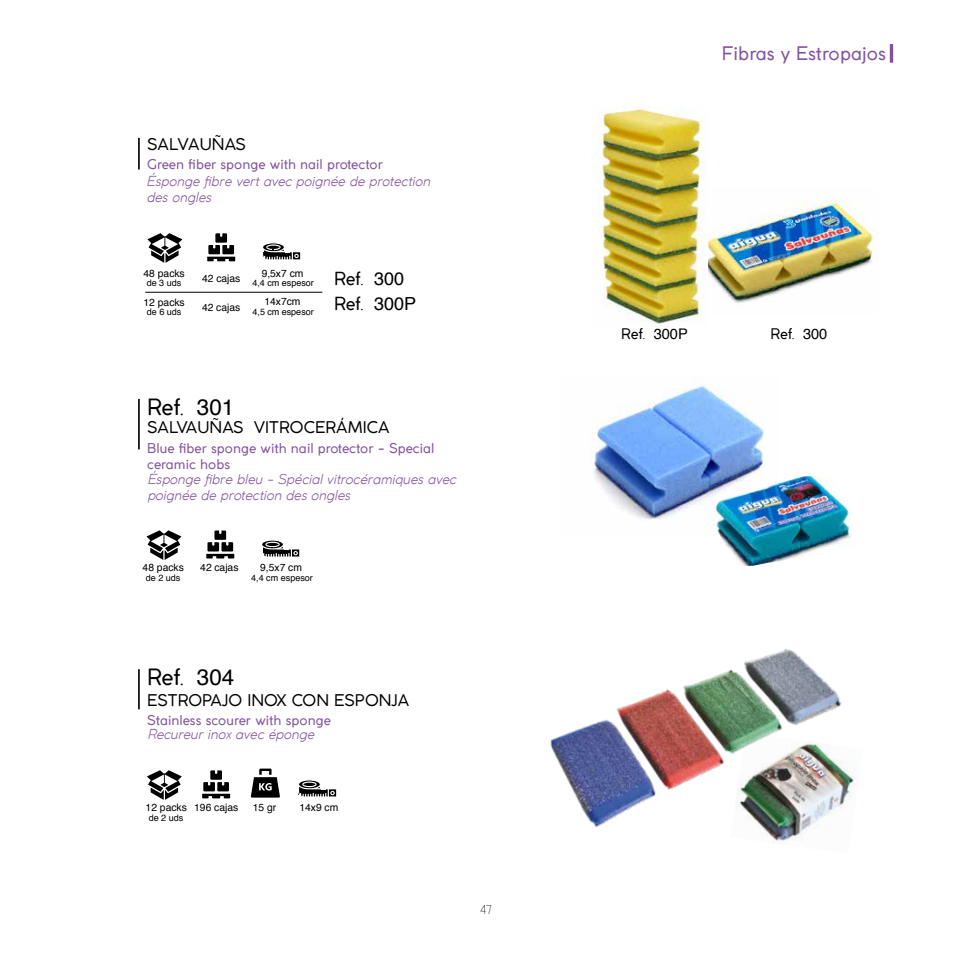
<style>
.page{position:relative;width:957px;height:957px;background:#fff}
.page>*{position:absolute;margin:0;border:0;box-sizing:border-box;transform-origin:0 0}
.t1{font:22.38px "Coco Gothic";letter-spacing:-.015em;color:#000}
.t2{font:18.75px "Coco Gothic";color:#82529c}
.t3{font:18px "Coco Gothic";color:#000}
.t4{font:16.12px "Coco Gothic";color:#000}
.t5{font:15px "Minimal";color:#000}
.t6{font:14.62px "Helvetica";color:#000}
.t7{font:14.62px "Coco Gothic";color:#000}
.t8{font:italic 300 13.5px/16.2px "Coco Gothic";color:#82529c}
.t9{font:13.5px/16.2px "Coco Gothic";color:#82529c}
.t10{font:10.25px "Helvetica";color:#000}
.t11{font:9px "Helvetica";color:#000}
.s1{font-family:"Moon 2.0"}
.s2{font-family:"Helvetica"}
.s3{font-family:"Coco Gothic"}
</style>
<div class="page">
<hr style="left:890px;top:44px;width:3px;height:19px;background:#82529c">
<hr style="left:138px;top:138px;width:2px;height:31px;background:#000">
<svg style="left:263px;top:242px;width:38px;height:18px"></svg>
<svg style="left:148px;top:233px;width:34px;height:30px"></svg>
<svg style="left:207px;top:233px;width:28px;height:28px"></svg>
<hr style="left:145px;top:292px;width:177px;height:1px;background:#000">
<hr style="left:138px;top:669px;width:2px;height:40px;background:#000">
<svg style="left:298px;top:779px;width:39px;height:18px"></svg>
<svg style="left:147px;top:770px;width:35px;height:29px"></svg>
<svg style="left:202px;top:770px;width:28px;height:28px"></svg>
<svg style="left:251px;top:768px;width:29px;height:29px"></svg>
<hr style="left:138px;top:399px;width:2px;height:50px;background:#000">
<img style="left:591px;top:107px;width:115px;height:217px">
<img style="left:708px;top:200px;width:169px;height:103px">
<img style="left:590px;top:382px;width:174px;height:138px">
<img style="left:707px;top:476px;width:143px;height:90px">
<svg style="left:262px;top:540px;width:38px;height:17px"></svg>
<svg style="left:147px;top:530px;width:34px;height:30px"></svg>
<svg style="left:206px;top:530px;width:28px;height:28px"></svg>
<img style="left:550px;top:649px;width:306px;height:194px">
<p class="t4" style="left:147px;top:132px;width:100px">SALVAUÑAS</p>
<p class="t9" style="left:147px;top:155px;width:237px">Green fiber sponge with nail protector</p>
<p class="t8" style="left:147px;top:172px;width:285px">Ésponge fibre vert avec poignée de protection des ongles</p>
<p class="t10" style="left:144px;top:265px;width:43px">48 packs</p>
<p class="t10" style="left:202px;top:270px;width:40px">42 cajas</p>
<p class="t10" style="left:262px;top:265px;width:43px">9,5x7 cm</p>
<h3 class="t3" style="left:334px;top:265px;width:72px">Ref<span class="s1">.</span> <span class="s2">300</span></h3>
<p class="t11" style="left:147px;top:276px;width:36px">de 3 uds</p>
<p class="t11" style="left:252px;top:276px;width:63px">4,4 cm espesor</p>
<p class="t10" style="left:144px;top:294px;width:43px">12 packs</p>
<p class="t11" style="left:147px;top:305px;width:36px">de 6 uds</p>
<p class="t11" style="left:252px;top:305px;width:165px">4,5 cm espesor <sup>Ref</sup><sup>.</sup> <sup>300P</sup></p>
<p class="t10" style="left:264px;top:294px;width:38px">14x7cm</p>
<p class="t10" style="left:202px;top:299px;width:40px">42 cajas</p>
<h1 class="t1" style="left:147px;top:390px;width:89px">Ref<span class="s1">.</span> <span class="s2">301</span></h1>
<p class="t4" style="left:147px;top:415px;width:244px">SALVAUÑAS VITROCERÁMICA</p>
<p class="t9" style="left:147px;top:440px;width:289px">Blue fiber sponge with nail protector - Special ceramic hobs</p>
<p class="t8" style="left:147px;top:470px;width:310px">Ésponge fibre bleu - Spécial vitrocéramiques avec poignée de protection des ongles</p>
<p class="t10" style="left:143px;top:560px;width:43px">48 packs</p>
<p class="t10" style="left:200px;top:560px;width:40px">42 cajas</p>
<p class="t10" style="left:260px;top:560px;width:43px">9,5x7 cm</p>
<p class="t11" style="left:146px;top:571px;width:36px">de 2 uds</p>
<p class="t11" style="left:251px;top:571px;width:63px">4,4 cm espesor</p>
<h1 class="t1" style="left:147px;top:660px;width:89px">Ref<span class="s1">.</span> <span class="s2">304</span></h1>
<p class="t4" style="left:147px;top:688px;width:264px">ESTROPAJO INOX CON ESPONJA</p>
<p class="t9" style="left:147px;top:711px;width:185px">Stainless scourer with sponge</p>
<p class="t8" style="left:147px;top:725px;width:168px">Recureur inox avec éponge</p>
<p class="t10" style="left:146px;top:800px;width:94px">12 packs 196 cajas</p>
<p class="t10" style="left:253px;top:800px;width:25px">15 gr</p>
<p class="t10" style="left:299px;top:800px;width:40px">14x9 cm</p>
<p class="t11" style="left:149px;top:811px;width:36px">de 2 uds</p>
<p class="t5" style="left:480px;top:903px;width:13px">47</p>
<h2 class="t2" style="left:722px;top:39px;width:166px">Fibras y Estropajos</h2>
<p class="t6" style="left:621px;top:322px;width:68px"><span class="s3">Ref</span><span class="s1">.</span> 300P</p>
<p class="t7" style="left:770px;top:322px;width:58px">Ref<span class="s1">.</span> <span class="s2">300</span></p>
</div>
